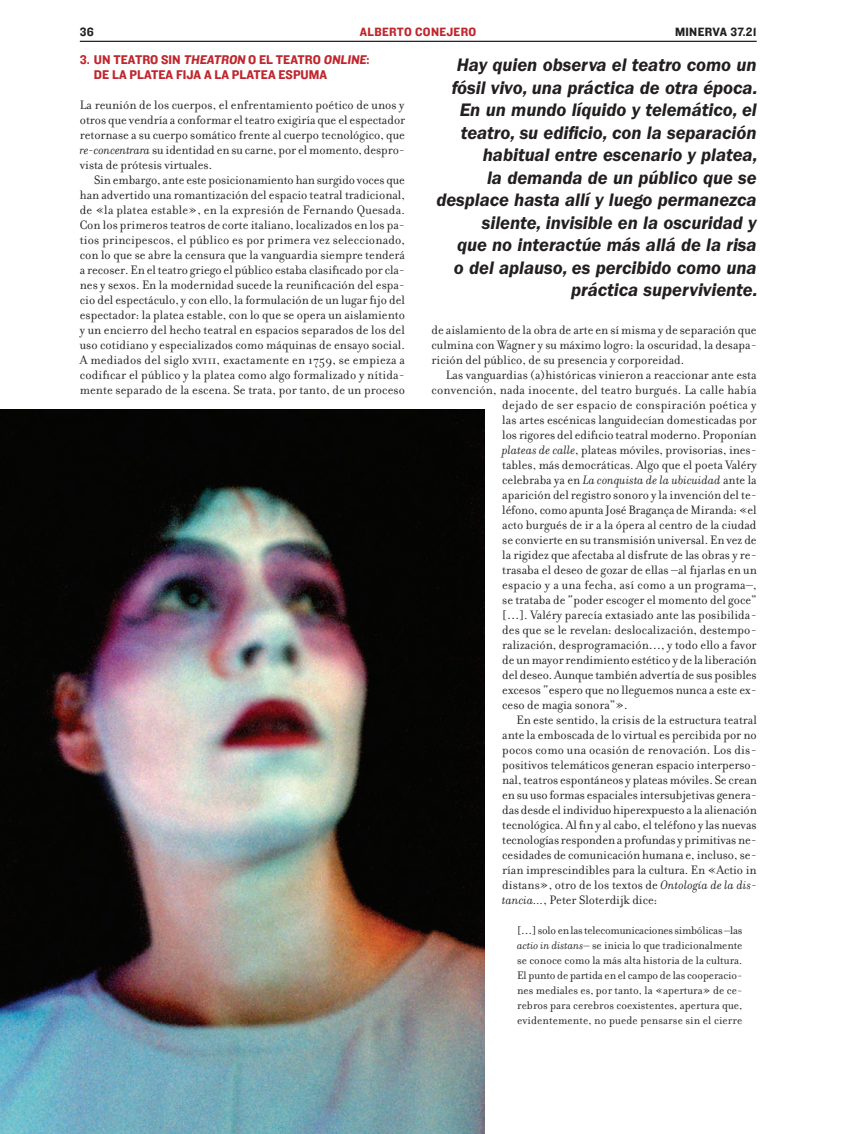
<style>
.page{position:relative;width:850px;height:1134px;background:#fff}
.page>*{position:absolute;margin:0;border:0;box-sizing:border-box;transform-origin:0 0}
.t1{font:italic 600 18.75px/22.5px "ITC Franklin Gothic Std";letter-spacing:-.005em;color:#231f20;text-align:right}
.t2{font:13.12px/15px "Filosofia";color:#231f20;text-align:justify}
.t3{font:13.12px/15px "Knockout HTF51 Middleweight";color:#c0262d}
.t4{font:13.12px "Filosofia";letter-spacing:.02em;color:#231f20}
.t5{font:italic 13.12px "Filosofia";color:#231f20}
.t6{font:13.12px "Filosofia";letter-spacing:.025em;color:#231f20}
.t7{font:12.5px "Knockout HTF51 Middleweight";letter-spacing:.025em;color:#c0262d}
.t8{font:12.5px "Knockout HTF51 Middleweight";letter-spacing:.025em;color:#231f20}
.t9{font:11.88px/15px "Filosofia";letter-spacing:.01em;color:#231f20;text-align:justify}
.s1{font-style:italic}
.s2{font-family:"Filosofia Small Caps"}
.s3{font-style:normal}
</style>
<div class="page">
<hr style="left:80px;top:41px;width:677px;height:1px;background:#231f20">
<img style="left:0;top:409px;width:484px;height:724px">
<p class="t8" style="left:80px;top:26px;width:16px">36</p>
<p class="t7" style="left:360px;top:26px;width:118px">ALBERTO CONEJERO</p>
<p class="t8" style="left:675px;top:26px;width:83px">MINERVA 37.21</p>
<p class="t3" style="left:94px;top:52px;width:277px;text-indent:-14px">3. UN TEATRO SIN THEATRONO EL TEATRO ONLINE:<br>DE LA PLATEA FIJA A LA PLATEA ESPUMA</p>
<p class="t2" style="left:80px;top:97px;width:327px">La reunión de los cuerpos, el enfrentamiento poético de unos y otros que vendría a conformar el teatro exigiría que el espectador retornase a su cuerpo somático frente al cuerpo tecnológico, que <span class="s1">re-concentrara</span> su identidad en su carne, por el momento, despro&shy;vista de prótesis virtuales.</p>
<p class="t2" style="left:80px;top:172px;width:327px;text-indent:14px">Sin embargo, ante este posicionamiento han surgido voces que han advertido una romantización del espacio teatral tradicional, de «la platea estable», en la expresión de Fernando Quesada.<br>Con los primeros teatros de corte italiano, localizados en los pa&shy;tios principescos, el público es por primera vez seleccionado, con lo que se abre la censura que la vanguardia siempre tenderá a recoser. En el teatro griego el público estaba clasificado por cla&shy;nes y sexos. En la modernidad sucede la reunificación del espa&shy;cio del espectáculo, y con ello, la formulación de un lugar fijo del espectador: la platea estable, con lo que se opera un aislamiento y un encierro del hecho teatral en espacios separados de los del uso cotidiano y especializados como máquinas de ensayo social.<br>A mediados del siglo <span class="s2">xviii</span>, exactamente en 1759, se empieza a codificar el público y la platea como algo formalizado y nítida&shy;mente separado de la escena. Se trata, por tanto, de un proceso</p>
<p class="t1" style="left:436px;top:54px;width:323px">Hay quien observa el teatro como un fósil vivo, una práctica de otra época.<br>En un mundo líquido y telemático, el teatro, su edificio, con la separación habitual entre escenario y platea,<br>la demanda de un público que se desplace hasta allí y luego permanezca silente, invisible en la oscuridad y<br>que no interactúe más allá de la risa<br>o del aplauso, es percibido como una práctica superviviente.</p>
<p class="t2" style="left:431px;top:322px;width:327px">de aislamiento de la obra de arte en sí misma y de separación que culmina con Wagner y su máximo logro: la oscuridad, la desapa&shy;rición del público, de su presencia y corporeidad.</p>
<p class="t2" style="left:446px;top:367px;width:312px">Las vanguardias (a)históricas vinieron a reaccionar ante esta</p>
<p class="t4" style="left:431px;top:383px;width:326px">convención, nada inocente, del teatro burgués. La calle había</p>
<p class="t6" style="left:502px;top:398px;width:256px">dejado de ser espacio de conspiración poética y</p>
<p class="t2" style="left:502px;top:412px;width:256px">las artes escénicas languidecían domesticadas por</p>
<p class="t2" style="left:502px;top:427px;width:256px">los rigores del edificio teatral moderno. Proponían</p>
<p class="t2" style="left:502px;top:442px;width:256px"><span class="s1">plateas de calle</span>, plateas móviles, provisorias, ines-</p>
<p class="t2" style="left:502px;top:458px;width:256px">tables, más democráticas. Algo que el poeta Valéry</p>
<p class="t5" style="left:502px;top:473px;width:256px"><span class="s3">celebraba ya en</span> La conquista de la ubicuidad <span class="s3">ante la</span></p>
<p class="t2" style="left:502px;top:488px;width:256px">aparición del registro sonoro y la invención del te-</p>
<p class="t2" style="left:502px;top:503px;width:256px">léfono, como apunta José Bragança de Miranda: «el</p>
<p class="t2" style="left:502px;top:518px;width:256px">acto burgués de ir a la ópera al centro de la ciudad</p>
<p class="t2" style="left:502px;top:533px;width:256px">se convierte en su transmisión universal. En vez de</p>
<p class="t2" style="left:502px;top:548px;width:256px">la rigidez que afectaba al disfrute de las obras y re-</p>
<p class="t2" style="left:502px;top:563px;width:256px">trasaba el deseo de gozar de ellas –al fijarlas en un</p>
<p class="t2" style="left:502px;top:578px;width:256px">espacio y a una fecha, así como a un programa–,</p>
<p class="t2" style="left:502px;top:593px;width:256px">se trataba de “poder escoger el momento del goce”</p>
<p class="t2" style="left:502px;top:608px;width:256px">[…]. Valéry parecía extasiado ante las posibilida-</p>
<p class="t2" style="left:502px;top:623px;width:256px">des que se le revelan: deslocalización, destempo-</p>
<p class="t2" style="left:502px;top:638px;width:256px">ralización, desprogramación…, y todo ello a favor</p>
<p class="t2" style="left:502px;top:653px;width:256px">de un mayor rendimiento estético y de la liberación</p>
<p class="t2" style="left:502px;top:668px;width:256px">del deseo. Aunque también advertía de sus posibles</p>
<p class="t2" style="left:502px;top:683px;width:256px">excesos “espero que no lleguemos nunca a este ex-</p>
<p class="t2" style="left:502px;top:698px;width:127px">ceso de magia sonora”».</p>
<p class="t2" style="left:502px;top:713px;width:256px;text-indent:14px">En este sentido, la crisis de la estructura teatral ante la emboscada de lo virtual es percibida por no pocos como una ocasión de renovación. Los dis&shy;positivos telemáticos generan espacio interperso&shy;nal, teatros espontáneos y plateas móviles. Se crean en su uso formas espaciales intersubjetivas genera&shy;das desde el individuo hiperexpuesto a la alienación tecnológica. Al fin y al cabo, el teléfono y las nuevas tecnologías responden a profundas y primitivas ne&shy;cesidades de comunicación humana e, incluso, se&shy;rían imprescindibles para la cultura. En «Actio in distans», otro de los textos de <span class="s1">Ontología de la dis&shy;tancia...</span>, Peter Sloterdijk dice:</p>
<p class="t9" style="left:517px;top:923px;width:227px">[…] solo en las telecomunicaciones simbólicas –las <span class="s1">actio in distans–</span> se inicia lo que tradicionalmente se conoce como la más alta historia de la cultura.<br>El punto de partida en el campo de las cooperacio&shy;nes mediales es, por tanto, la «apertura» de ce&shy;rebros para cerebros coexistentes, apertura que, evidentemente, no puede pensarse sin el cierre</p>
</div>
